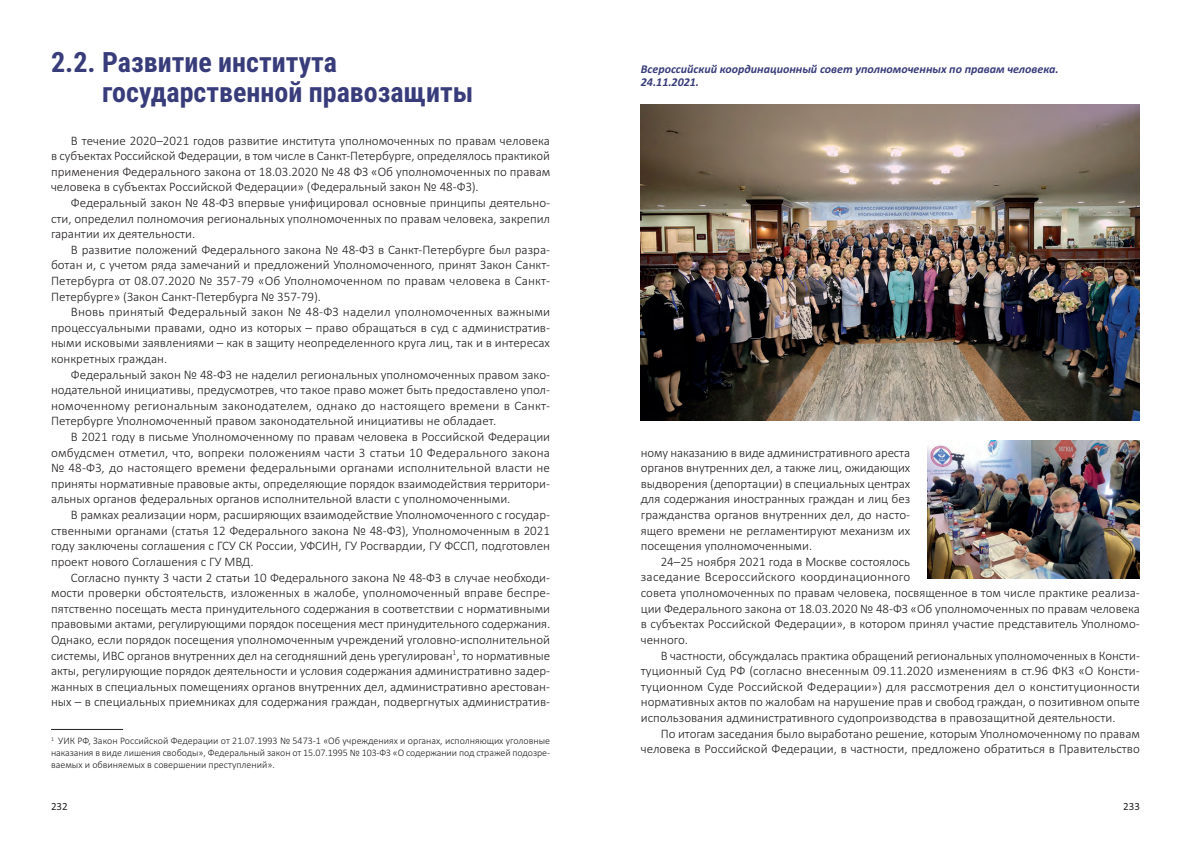
<style>
.page{position:relative;width:1191px;height:842px;background:#fff}
.page>*{position:absolute;margin:0;border:0;box-sizing:border-box;transform-origin:0 0}
.t1{font:700 28px/30px "Roboto Condensed";color:#383c7a}
.t2{font:300 13px/15.6px "Calibri";color:#231f20;text-align:justify}
.t3{font:italic 700 12px/13px "Calibri";color:#383c7a}
.t4{font:11px "Calibri";color:#231f20}
.t5{font:300 10px/12px "Calibri";color:#231f20;text-align:justify}
</style>
<div class="page">
<hr style="left:51px;top:729px;width:72px;height:1px;background:#231f20">
<img style="left:641px;top:105px;width:499px;height:316px">
<img style="left:927px;top:441px;width:213px;height:137px">
<h1 class="t1" style="left:102px;top:49px;width:373px;text-indent:-51px">2.2. Развитие института государственной правозащиты</h1>
<p class="t2" style="left:51px;top:134px;width:501px;text-indent:20px">В течение 2020–2021 годов развитие института уполномоченных по правам человека в субъектах Российской Федерации, в том числе в Санкт-Петербурге, определялось практикой применения Федерального закона от 18.03.2020 № 48 ФЗ «Об уполномоченных по правам человека в субъектах Российской Федерации» (Федеральный закон № 48-ФЗ).</p>
<p class="t2" style="left:51px;top:196px;width:500px;text-indent:20px">Федеральный закон № 48-ФЗ впервые унифицировал основные принципы деятельно&shy;сти, определил полномочия региональных уполномоченных по правам человека, закрепил гарантии их деятельности.</p>
<p class="t2" style="left:51px;top:243px;width:500px;text-indent:20px">В развитие положений Федерального закона № 48-ФЗ в Санкт-Петербурге был разра&shy;ботан и, с учетом ряда замечаний и предложений Уполномоченного, принят Закон Санкт-Петербурга от 08.07.2020 № 357-79 «Об Уполномоченном по правам человека в Санкт-Петербурге» (Закон Санкт-Петербурга № 357-79).</p>
<p class="t2" style="left:51px;top:305px;width:500px;text-indent:20px">Вновь принятый Федеральный закон № 48-ФЗ наделил уполномоченных важными процессуальными правами, одно из которых – право обращаться в суд с административ&shy;ными исковыми заявлениями – как в защиту неопределенного круга лиц, так и в интересах конкретных граждан.</p>
<p class="t2" style="left:51px;top:368px;width:500px;text-indent:20px">Федеральный закон № 48-ФЗ не наделил региональных уполномоченных правом зако&shy;нодательной инициативы, предусмотрев, что такое право может быть предоставлено упол&shy;номоченному региональным законодателем, однако до настоящего времени в Санкт-Петербурге Уполномоченный правом законодательной инициативы не обладает.</p>
<p class="t2" style="left:51px;top:430px;width:500px;text-indent:20px">В 2021 году в письме Уполномоченному по правам человека в Российской Федерации омбудсмен отметил, что, вопреки положениям части 3 статьи 10 Федерального закона № 48-ФЗ, до настоящего времени федеральными органами исполнительной власти не приняты нормативные правовые акты, определяющие порядок взаимодействия территори&shy;альных органов федеральных органов исполнительной власти с уполномоченными.</p>
<p class="t2" style="left:51px;top:508px;width:500px;text-indent:20px">В рамках реализации норм, расширяющих взаимодействие Уполномоченного с государ&shy;ственными органами (статья 12 Федерального закона № 48-ФЗ), Уполномоченным в 2021 году заключены соглашения с ГСУ СК России, УФСИН, ГУ Росгвардии, ГУ ФССП, подготовлен проект нового Соглашения с ГУ МВД.</p>
<p class="t2" style="left:51px;top:570px;width:501px;text-indent:20px">Согласно пункту 3 части 2 статьи 10 Федерального закона № 48-ФЗ в случае необходи&shy;мости проверки обстоятельств, изложенных в жалобе, уполномоченный вправе беспре&shy;пятственно посещать места принудительного содержания в соответствии с нормативными правовыми актами, регулирующими порядок посещения мест принудительного содержания.<br>Однако, если порядок посещения уполномоченным учреждений уголовно-исполнительной системы, ИВС органов внутренних дел на сегодняшний день урегулирован<sup>1</sup>, то нормативные акты, регулирующие порядок деятельности и условия содержания административно задер&shy;жанных в специальных помещениях органов внутренних дел, административно арестован&shy;ных – в специальных приемниках для содержания граждан, подвергнутых административ-</p>
<p class="t5" style="left:51px;top:736px;width:500px"><sup>1</sup> УИК РФ, Закон Российской Федерации от 21.07.1993 № 5473-1 «Об учреждениях и органах, исполняющих уголовные наказания в виде лишения свободы», Федеральный закон от 15.07.1995 № 103-ФЗ «О содержании под стражей подозре&shy;ваемых и обвиняемых в совершении преступлений».</p>
<p class="t3" style="left:641px;top:62px;width:419px">Всероссийский координационный совет уполномоченных по правам человека.<br>24.11.2021.</p>
<p class="t2" style="left:641px;top:446px;width:271px">ному наказанию в виде административного ареста органов внутренних дел, а также лиц, ожидающих выдворения (депортации) в специальных центрах для содержания иностранных граждан и лиц без гражданства органов внутренних дел, до насто&shy;ящего времени не регламентируют механизм их посещения уполномоченными.</p>
<p class="t2" style="left:641px;top:555px;width:500px;text-align:left;text-indent:20px">24–25 ноября 2021 года в Москве состоялось<br>заседание Всероссийского координационного<br>совета уполномоченных по правам человека, посвященное в том числе практике реализа&shy;ции Федерального закона от 18.03.2020 № 48-ФЗ «Об уполномоченных по правам человека в субъектах Российской Федерации», в котором принял участие представитель Уполномо&shy;ченного.</p>
<p class="t2" style="left:641px;top:648px;width:500px;text-indent:20px">В частности, обсуждалась практика обращений региональных уполномоченных в Консти&shy;туционный Суд РФ (согласно внесенным 09.11.2020 изменениям в ст.96 ФКЗ «О Консти&shy;туционном Суде Российской Федерации») для рассмотрения дел о конституционности нормативных актов по жалобам на нарушение прав и свобод граждан, о позитивном опыте использования административного судопроизводства в правозащитной деятельности.</p>
<p class="t2" style="left:641px;top:726px;width:500px;text-align:right">По итогам заседания было выработано решение, которым Уполномоченному по правам человека в Российской Федерации, в частности, предложено обратиться в Правительство</p>
<p class="t4" style="left:51px;top:799px;width:18px">232</p>
<p class="t4" style="left:1123px;top:799px;width:18px">233</p>
</div>
